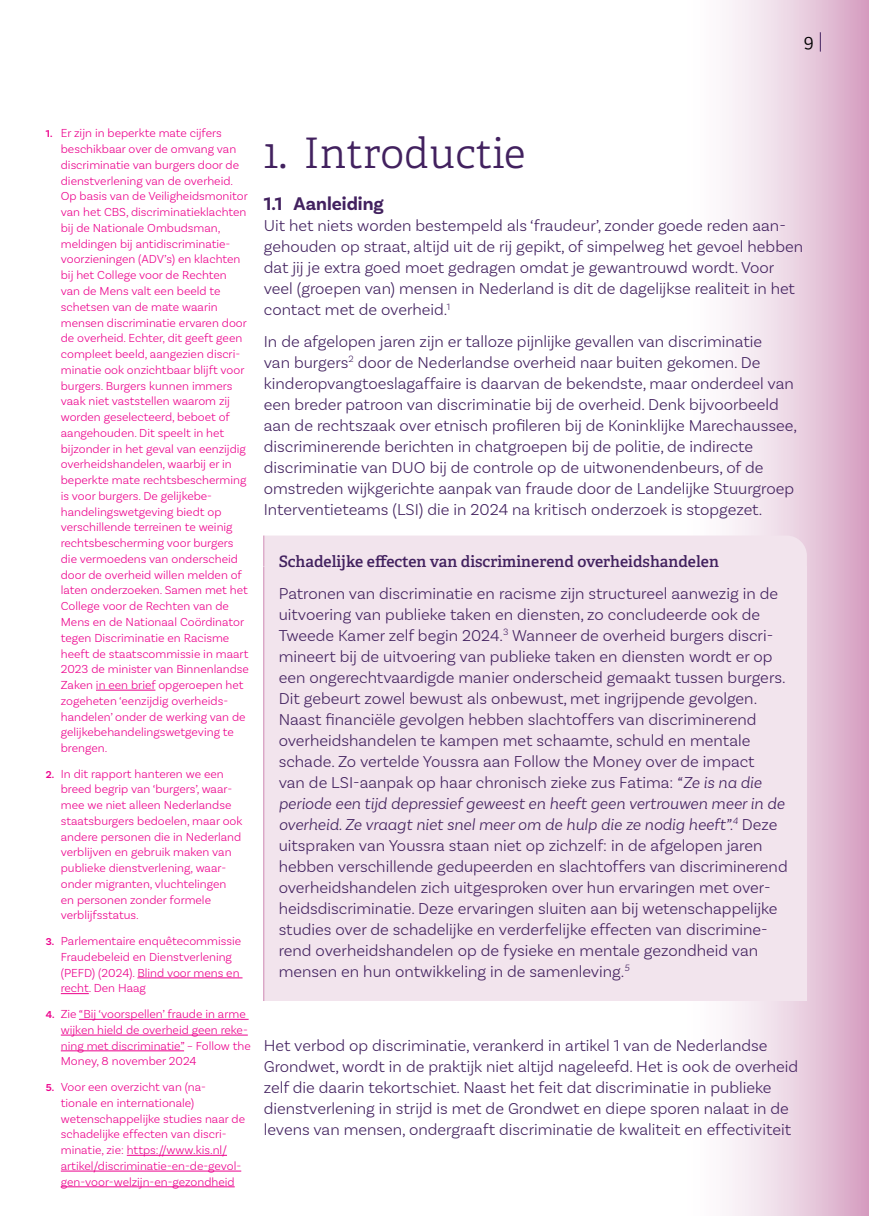
<style>
.page{position:relative;width:869px;height:1216px;background:#fff}
.page>*{position:absolute;margin:0;border:0;box-sizing:border-box;transform-origin:0 0}
.t1{font:300 42px "Adelle";color:#42215f}
.t2{font:700 19.25px "Basic Sans";color:#42215f}
.t3{font:300 19.25px "Adelle";color:#000}
.t4{font:300 16.62px/21px "Basic Sans";color:#42215f}
.t5{font:600 15.75px "Adelle";color:#42215f}
.t6{font:300 12.25px/15.8px "Basic Sans";color:#ec008c}
.s1{font-weight:600;font-size:10.5px}
.s2{font-style:italic}
</style>
<div class="page">
<div style="left:667px;top:0;width:201px;height:1215px;background:linear-gradient(to right,#fff,#daaac8)"></div>
<svg style="left:819px;top:32px;width:1px;height:20px"></svg>
<div style="left:264px;top:535px;width:542px;height:31px;background:#f2e4ed"></div>
<hr style="left:263px;top:535px;width:1px;height:36px;background:#d18eb7">
<div style="left:264px;top:566px;width:542px;height:434px;background:#f2e4ed"></div>
<hr style="left:263px;top:566px;width:1px;height:434px;background:#d18eb7">
<hr style="left:96px;top:689px;width:59px;height:1px;background:#ec008c">
<hr style="left:137px;top:977px;width:105px;height:1px;background:#ec008c">
<svg style="left:61px;top:993px;width:28px;height:1px"></svg>
<hr style="left:79px;top:1018px;width:169px;height:1px;background:#ec008c">
<hr style="left:61px;top:1034px;width:187px;height:1px;background:#ec008c">
<hr style="left:61px;top:1050px;width:123px;height:1px;background:#ec008c">
<hr style="left:127px;top:1154px;width:100px;height:1px;background:#ec008c">
<hr style="left:61px;top:1170px;width:180px;height:1px;background:#ec008c">
<hr style="left:61px;top:1186px;width:174px;height:1px;background:#ec008c">
<p class="t3" style="left:803px;top:29px;width:12px">9</p>
<p class="t6" style="left:61px;top:125px;width:189px;text-indent:-15px"><span class="s1">1.</span> Er zijn in beperkte mate cijfers beschikbaar over de omvang van discriminatie van burgers door de dienstverlening van de overheid.<br>Op basis van de Veiligheidsmonitor van het CBS, discriminatieklachten bij de Nationale Ombudsman, meldingen bij antidiscriminatie&shy;voorzieningen (ADV’s) en klachten bij het College voor de Rechten van de Mens valt een beeld te schetsen van de mate waarin mensen discriminatie ervaren door de overheid. Echter, dit geeft geen compleet beeld, aangezien discri&shy;minatie ook onzichtbaar blijft voor burgers. Burgers kunnen immers vaak niet vaststellen waarom zij worden geselecteerd, beboet of aangehouden. Dit speelt in het bijzonder in het geval van eenzijdig overheidshandelen, waarbij er in beperkte mate rechtsbescherming is voor burgers. De gelijkebe&shy;handelingswetgeving biedt op verschillende terreinen te weinig rechtsbescherming voor burgers die vermoedens van onderscheid door de overheid willen melden of laten onderzoeken. Samen met het<br>College voor de Rechten van de<br>Mens en de Nationaal Coördinator tegen Discriminatie en Racisme heeft de staatscommissie in maart<br>2023 de minister van Binnenlandse<br>Zaken in een brief opgeroepen het zogeheten ‘eenzijdig overheids&shy;handelen’ onder de werking van de gelijkebehandelingswetgeving te brengen.</p>
<p class="t6" style="left:61px;top:765px;width:183px;text-indent:-15px"><span class="s1">2.</span> In dit rapport hanteren we een breed begrip van ‘burgers’, waar&shy;mee we niet alleen Nederlandse staatsburgers bedoelen, maar ook andere personen die in Nederland verblijven en gebruik maken van publieke dienstverlening, waar&shy;onder migranten, vluchtelingen en personen zonder formele verblijfsstatus.</p>
<p class="t6" style="left:61px;top:933px;width:182px;text-indent:-15px"><span class="s1">3.</span> Parlementaire enquêtecommissie<br>Fraudebeleid en Dienstverlening (PEFD) (2024). Blind voor mens en recht. Den Haag</p>
<p class="t6" style="left:61px;top:1005px;width:191px;text-indent:-15px"><span class="s1">4.</span> Zie “Bij ‘voorspellen’ fraude in arme wijken hield de overheid geen reke&shy;ning met discriminatie” – Follow the Money, 8 november 2024</p>
<p class="t6" style="left:61px;top:1078px;width:186px;text-indent:-15px"><span class="s1">5.</span> Voor een overzicht van (na&shy;tionale en internationale) wetenschappelijke studies naar de schadelijke effecten van discri&shy;minatie, zie: https://www.kis.nl/ artikel/discriminatie-en-de-gevol&shy;gen-voor-welzijn-en-gezondheid</p>
<h1 class="t1" style="left:264px;top:128px;width:263px">1. Introductie</h1>
<p class="t2" style="left:264px;top:192px;width:121px">1.1 Aanleiding</p>
<p class="t4" style="left:264px;top:215px;width:540px">Uit het niets worden bestempeld als ‘fraudeur’, zonder goede reden aan&shy;gehouden op straat, altijd uit de rij gepikt, of simpelweg het gevoel hebben dat jij je extra goed moet gedragen omdat je gewantrouwd wordt. Voor veel (groepen van) mensen in Nederland is dit de dagelijkse realiteit in het contact met de overheid.<sup>1</sup></p>
<p class="t4" style="left:264px;top:330px;width:534px">In de afgelopen jaren zijn er talloze pijnlijke gevallen van discriminatie<br>van burgers<sup>2</sup> door de Nederlandse overheid naar buiten gekomen. De kinderopvangtoeslagaffaire is daarvan de bekendste, maar onderdeel van een breder patroon van discriminatie bij de overheid. Denk bijvoorbeeld aan de rechtszaak over etnisch profileren bij de Koninklijke Marechaussee, discriminerende berichten in chatgroepen bij de politie, de indirecte discriminatie van DUO bij de controle op de uitwonendenbeurs, of de omstreden wijkgerichte aanpak van fraude door de Landelijke Stuurgroep Interventieteams (LSI) die in 2024 na kritisch onderzoek is stopgezet.</p>
<p class="t5" style="left:278px;top:552px;width:441px">Schadelijke effecten van discriminerend overheidshandelen</p>
<p class="t4" style="left:278px;top:582px;width:510px">Patronen van discriminatie en racisme zijn structureel aanwezig in de uitvoering van publieke taken en diensten, zo concludeerde ook de Tweede Kamer zelf begin 2024.<sup>3</sup> Wanneer de overheid burgers discri&shy;mineert bij de uitvoering van publieke taken en diensten wordt er op een ongerechtvaardigde manier onderscheid gemaakt tussen burgers.<br>Dit gebeurt zowel bewust als onbewust, met ingrijpende gevolgen.<br>Naast financiële gevolgen hebben slachtoffers van discriminerend overheidshandelen te kampen met schaamte, schuld en mentale schade. Zo vertelde Youssra aan Follow the Money over de impact<br>van de LSI-aanpak op haar chronisch zieke zus Fatima: <span class="s2">“Ze is na die periode een tijd depressief geweest en heeft geen vertrouwen meer in de overheid. Ze vraagt niet snel meer om de hulp die ze nodig heeft”.</span><sup>4</sup> Deze uitspraken van Youssra staan niet op zichzelf: in de afgelopen jaren hebben verschillende gedupeerden en slachtoffers van discriminerend overheidshandelen zich uitgesproken over hun ervaringen met over&shy;heidsdiscriminatie. Deze ervaringen sluiten aan bij wetenschappelijke studies over de schadelijke en verderfelijke effecten van discrimine&shy;rend overheidshandelen op de fysieke en mentale gezondheid van mensen en hun ontwikkeling in de samenleving.<sup>5</sup></p>
<p class="t4" style="left:264px;top:1034px;width:535px">Het verbod op discriminatie, verankerd in artikel 1 van de Nederlandse Grondwet, wordt in de praktijk niet altijd nageleefd. Het is ook de overheid zelf die daarin tekortschiet. Naast het feit dat discriminatie in publieke dienstverlening in strijd is met de Grondwet en diepe sporen nalaat in de levens van mensen, ondergraaft discriminatie de kwaliteit en effectiviteit</p>
</div>
